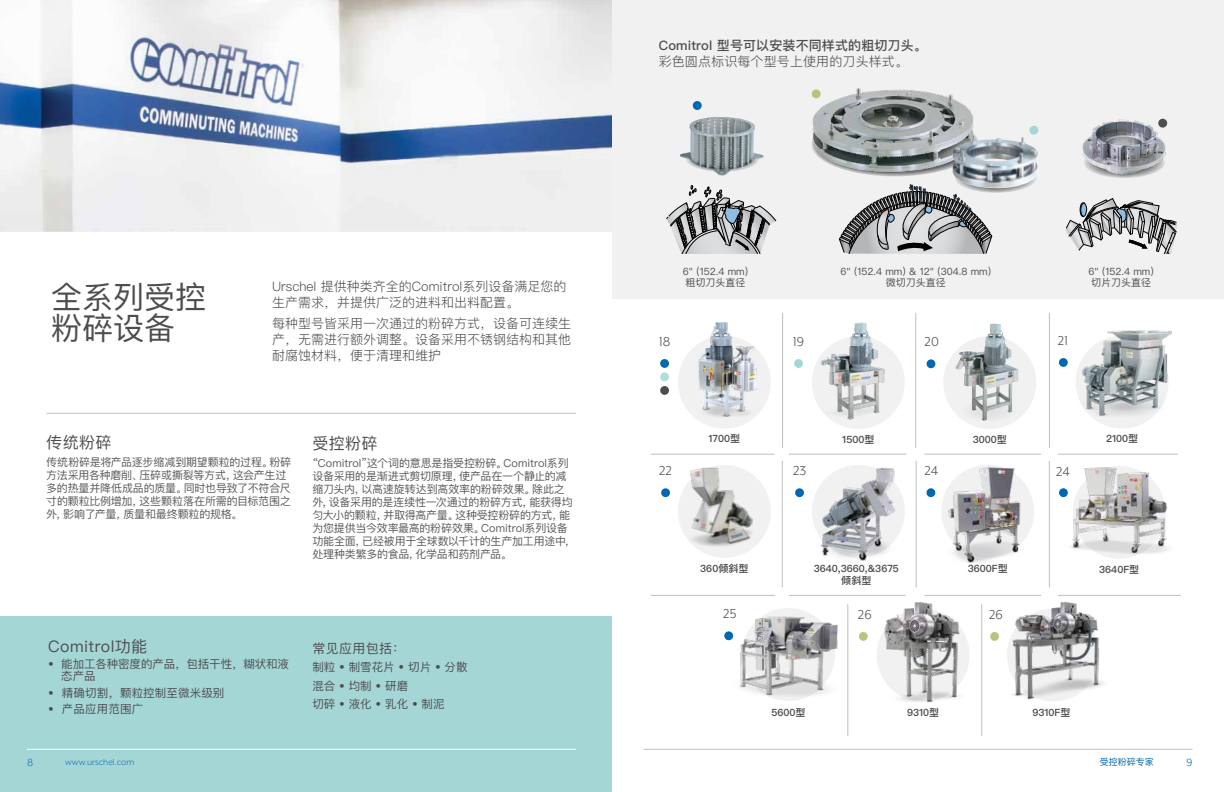
<style>
.page{position:relative;width:1224px;height:792px;background:#fff}
.page>*{position:absolute;margin:0;border:0;box-sizing:border-box;transform-origin:0 0}
.t1{font:31px/31px "Ping Fang SC";color:#4d4d4f}
.t2{font:16px "Ping Fang SC";letter-spacing:.025em;color:#4d4d4f}
.t3{font:14.9px "Mr Eaves XL Mod OT";letter-spacing:.005em;color:#4d4d4f}
.t4{font:300 13px/16px "Ping Fang SC";color:#4d4d4f}
.t5{font:500 13px "Ping Fang SC";letter-spacing:.01em;color:#4d4d4f}
.t6{font:13px "Ping Fang SC";letter-spacing:.025em;color:#4d4d4f}
.t7{font:12px "Mr Eaves XL Mod OT";color:#1675b9}
.t8{font:12px "Mr Eaves XL Mod OT";color:#0067b1}
.t9{font:11.5px/18.5px "Ping Fang SC";color:#4d4d4f}
.t10{font:11px/13px "Ping Fang SC";letter-spacing:-.015em;color:#58595b}
.t11{font:600 10px/11.9px "Ping Fang SC";letter-spacing:.005em;color:#4d4d4f;text-align:center}
.t12{font:10px/11px "Ping Fang SC";color:#4d4d4f}
.t13{font:10px "Mr Eaves XL Mod OT";color:#1675b9}
.t14{font:9px "Ping Fang SC";color:#0067b1}
</style>
<div class="page">
<div style="left:0;top:617px;width:612px;height:175px;background:#a5d6d6"></div>
<div style="left:612px;top:0;width:612px;height:299px;background:#f1f1f2"></div>
<svg style="left:666px;top:185px;width:110px;height:69px"></svg>
<div style="left:693px;top:101px;width:9px;height:9px;background:#0067b1;border-radius:50%"></div>
<svg style="left:839px;top:184px;width:153px;height:70px"></svg>
<div style="left:1029px;top:126px;width:9px;height:9px;background:#a5d6d6;border-radius:50%"></div>
<hr style="left:27px;top:749px;width:549px;height:1px;background:#fff">
<img style="left:0;top:0;width:612px;height:232px">
<div style="left:678px;top:336px;width:93px;height:93px;background:#f1f1f2;border-radius:50%"></div>
<img style="left:698px;top:322px;width:64px;height:100px">
<div style="left:660px;top:386px;width:9px;height:9px;background:#4d4d4f;border-radius:50%"></div>
<div style="left:660px;top:372px;width:9px;height:9px;background:#b2dcdb;border-radius:50%"></div>
<div style="left:660px;top:359px;width:9px;height:9px;background:#0067b1;border-radius:50%"></div>
<hr style="left:651px;top:454px;width:124px;height:1px;background:#bcbec0">
<hr style="left:651px;top:595px;width:124px;height:1px;background:#bcbec0">
<hr style="left:789px;top:595px;width:116px;height:1px;background:#bcbec0">
<hr style="left:1058px;top:595px;width:123px;height:1px;background:#bcbec0">
<hr style="left:782px;top:461px;width:1px;height:126px;background:#bcbec0">
<hr style="left:848px;top:604px;width:1px;height:132px;background:#bcbec0">
<hr style="left:782px;top:313px;width:1px;height:135px;background:#bcbec0">
<hr style="left:916px;top:461px;width:1px;height:126px;background:#bcbec0">
<hr style="left:982px;top:604px;width:1px;height:132px;background:#bcbec0">
<hr style="left:916px;top:313px;width:1px;height:135px;background:#bcbec0">
<hr style="left:1049px;top:461px;width:1px;height:126px;background:#bcbec0">
<hr style="left:789px;top:454px;width:117px;height:1px;background:#bcbec0">
<hr style="left:925px;top:454px;width:116px;height:1px;background:#bcbec0">
<hr style="left:1058px;top:454px;width:120px;height:1px;background:#bcbec0">
<hr style="left:925px;top:595px;width:116px;height:1px;background:#bcbec0">
<hr style="left:644px;top:749px;width:548px;height:1px;background:#bcbec0">
<hr style="left:46px;top:413px;width:530px;height:1px;background:#bcbec0">
<div style="left:943px;top:336px;width:93px;height:93px;background:#f1f1f2;border-radius:50%"></div>
<div style="left:927px;top:359px;width:8px;height:9px;background:#0067b1;border-radius:50%"></div>
<div style="left:1059px;top:358px;width:9px;height:9px;background:#0067b1;border-radius:50%"></div>
<img style="left:1076px;top:330px;width:95px;height:97px">
<div style="left:678px;top:465px;width:93px;height:93px;background:#f1f1f2;border-radius:50%"></div>
<div style="left:661px;top:488px;width:9px;height:9px;background:#0067b1;border-radius:50%"></div>
<img style="left:690px;top:467px;width:63px;height:79px">
<div style="left:795px;top:488px;width:9px;height:9px;background:#0067b1;border-radius:50%"></div>
<img style="left:812px;top:465px;width:89px;height:96px">
<div style="left:859px;top:632px;width:9px;height:9px;background:#bcc37e;border-radius:50%"></div>
<div style="left:990px;top:632px;width:9px;height:9px;background:#bcc37e;border-radius:50%"></div>
<div style="left:926px;top:488px;width:9px;height:9px;background:#0067b1;border-radius:50%"></div>
<img style="left:812px;top:322px;width:91px;height:105px">
<div style="left:794px;top:359px;width:9px;height:9px;background:#a5d6d6;border-radius:50%"></div>
<svg style="left:954px;top:162px;width:83px;height:31px"></svg>
<img style="left:811px;top:88px;width:164px;height:88px">
<img style="left:953px;top:135px;width:85px;height:55px">
<img style="left:680px;top:117px;width:84px;height:59px">
<img style="left:1082px;top:118px;width:85px;height:60px">
<svg style="left:1065px;top:198px;width:112px;height:56px"></svg>
<div style="left:1158px;top:119px;width:9px;height:9px;background:#4d4d4f;border-radius:50%"></div>
<img style="left:1060px;top:454px;width:118px;height:104px">
<hr style="left:1049px;top:313px;width:1px;height:135px;background:#bcbec0">
<img style="left:955px;top:324px;width:63px;height:97px">
<div style="left:1059px;top:488px;width:9px;height:9px;background:#0067b1;border-radius:50%"></div>
<img style="left:725px;top:610px;width:124px;height:94px">
<img style="left:1007px;top:601px;width:97px;height:100px">
<img style="left:878px;top:602px;width:91px;height:101px">
<img style="left:931px;top:465px;width:103px;height:98px">
<h1 class="t1" style="left:51px;top:281px;width:156px">全系列受控粉碎设备</h1>
<p class="t4" style="left:272px;top:278px;width:296px">Urschel 提供种类齐全的Comitrol系列设备满足您的生产需求，并提供广泛的进料和出料配置。</p>
<p class="t4" style="left:272px;top:315px;width:301px;text-align:justify">每种型号皆采用一次通过的粉碎方式，设备可连续生产，无需进行额外调整。设备采用不锈钢结构和其他耐腐蚀材料，便于清理和维护</p>
<h2 class="t2" style="left:46px;top:433px;width:67px">传统粉碎</h2>
<p class="t10" style="left:46px;top:455px;width:246px">传统粉碎是将产品逐步缩减到期望颗粒的过程。粉碎方法采用各种磨削、压碎或撕裂等方式，这会产生过多的热量并降低成品的质量。同时也导致了不符合尺寸的颗粒比例增加，这些颗粒落在所需的目标范围之外，影响了产量，质量和最终颗粒的规格。</p>
<h2 class="t2" style="left:312px;top:434px;width:67px">受控粉碎</h2>
<p class="t10" style="left:312px;top:456px;width:265px">“Comitrol”这个词的意思是指受控粉碎。Comitrol系列设备采用的是渐进式剪切原理，使产品在一个静止的减缩刀头内，以高速旋转达到高效率的粉碎效果。除此之外，设备采用的是连续性一次通过的粉碎方式，能获得均匀大小的颗粒，并取得高产量。这种受控粉碎的方式，能为您提供当今效率最高的粉碎效果。Comitrol系列设备功能全面，已经被用于全球数以千计的生产加工用途中，处理种类繁多的食品，化学品和药剂产品。</p>
<h2 class="t2" style="left:48px;top:636px;width:101px">Comitrol功能</h2>
<p class="t9" style="left:61px;top:658px;width:229px;line-height:12px;text-indent:-13px">• 能加工各种密度的产品，包括干性，糊状和液态产品</p>
<p class="t9" style="left:48px;top:683px;width:178px">• 精确切割，颗粒控制至微米级别</p>
<p class="t9" style="left:48px;top:700px;width:96px">• 产品应用范围广</p>
<p class="t7" style="left:27px;top:756px;width:8px">8</p>
<p class="t13" style="left:65px;top:757px;width:71px">www.urschel.com</p>
<p class="t6" style="left:312px;top:640px;width:94px">常见应用包括：</p>
<p class="t9" style="left:312px;top:658px;width:157px">制粒 • 制雪花片 • 切片 • 分散混合 • 均制 • 研磨<br>切碎 • 液化 • 乳化 • 制泥</p>
<p class="t5" style="left:659px;top:37px;width:270px">Comitrol 型号可以安装不同样式的粗切刀头。</p>
<p class="t4" style="left:659px;top:53px;width:251px">彩色圆点标识每个型号上使用的刀头样式。</p>
<p class="t12" style="left:683px;top:266px;width:67px">6" (152.4 mm)粗切刀头直径</p>
<p class="t12" style="left:841px;top:266px;width:152px;text-align:center">6" (152.4 mm) &amp; 12" (304.8 mm)微切刀头直径</p>
<h3 class="t3" style="left:659px;top:334px;width:13px">18</h3>
<h3 class="t3" style="left:793px;top:334px;width:12px">19</h3>
<h3 class="t3" style="left:925px;top:334px;width:16px">20</h3>
<h3 class="t3" style="left:659px;top:463px;width:14px">22</h3>
<p class="t11" style="left:708px;top:433px;width:33px">1700型</p>
<h3 class="t3" style="left:793px;top:463px;width:15px">23</h3>
<p class="t11" style="left:842px;top:433px;width:34px">1500型</p>
<h3 class="t3" style="left:924px;top:463px;width:15px">24</h3>
<p class="t11" style="left:973px;top:433px;width:36px">3000型</p>
<p class="t11" style="left:700px;top:563px;width:50px">360倾斜型</p>
<h3 class="t3" style="left:723px;top:606px;width:15px">25</h3>
<p class="t11" style="left:814px;top:563px;width:87px">3640,3660,&amp;3675倾斜型</p>
<h3 class="t3" style="left:858px;top:607px;width:15px">26</h3>
<p class="t11" style="left:968px;top:563px;width:42px">3600F型</p>
<h3 class="t3" style="left:989px;top:607px;width:15px">26</h3>
<h3 class="t3" style="left:1058px;top:333px;width:12px">21</h3>
<p class="t12" style="left:1088px;top:265px;width:67px">6" (152.4 mm)切片刀头直径</p>
<h3 class="t3" style="left:1056px;top:464px;width:15px">24</h3>
<p class="t11" style="left:1106px;top:433px;width:34px">2100型</p>
<p class="t11" style="left:1099px;top:564px;width:42px">3640F型</p>
<p class="t11" style="left:771px;top:706px;width:36px">5600型</p>
<p class="t11" style="left:907px;top:707px;width:34px">9310型</p>
<p class="t11" style="left:1032px;top:707px;width:40px">9310F型</p>
<p class="t14" style="left:1100px;top:756px;width:55px">受控粉碎专家</p>
<p class="t8" style="left:1187px;top:756px;width:7px">9</p>
</div>
